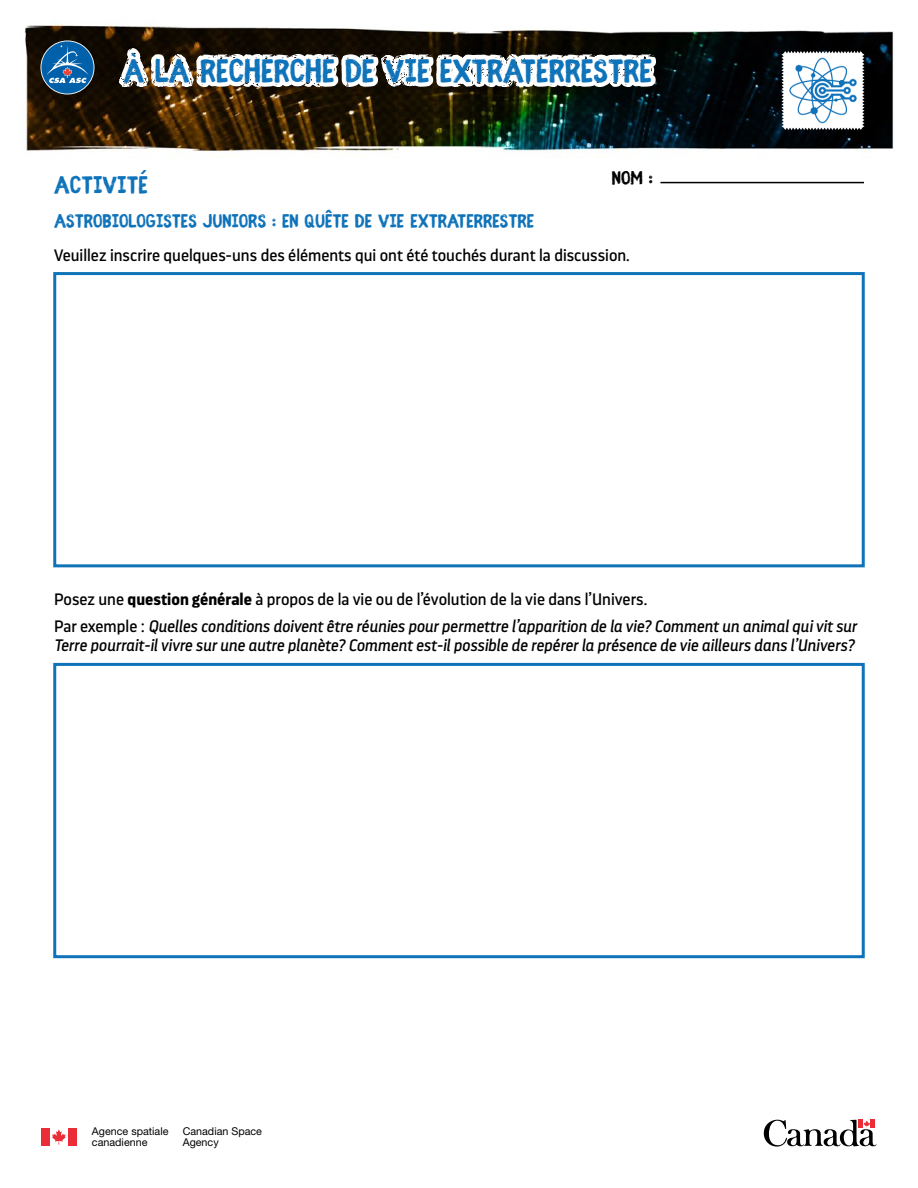
<style>
.page{position:relative;width:918px;height:1188px;background:#fff}
.page>*{position:absolute;margin:0;border:0;box-sizing:border-box;transform-origin:0 0}
.t1{font:700 36px "Fibre Vintage Full";color:#0f73ba}
.t2{font:700 27px "Fibre Vintage Full";color:#0f73ba}
.t3{font:700 21px "Fibre Vintage Full";color:#0f73ba}
.t4{font:700 21px "Fibre Vintage Full";color:#000}
.t5{font:italic 16.5px/26.5px "Darwin Pro";color:#000}
.t6{font:16.5px "Darwin Pro";color:#000}
.t7{font:10.8px/10.8px "Helvetica Neue LT Std";color:#000}
.s1{font-style:normal}
.s2{font-weight:700;font-style:normal}
</style>
<div class="page">
<img style="left:25px;top:24px;width:869px;height:129px">
<svg style="left:114px;top:23px;width:573px;height:161px"></svg>
<hr style="left:660px;top:182px;width:204px;height:1px;background:#000">
<div style="left:53px;top:272px;width:812px;height:295px;border:3px solid #0f73ba"></div>
<div style="left:53px;top:663px;width:812px;height:295px;border:3px solid #0f73ba"></div>
<img style="left:776px;top:43px;width:94px;height:95px">
<svg style="left:41px;top:40px;width:53px;height:54px;background:#2b6491"></svg>
<svg style="left:764px;top:1120px;width:112px;height:27px"></svg>
<div style="left:41px;top:1128px;width:9px;height:18px;background:#eb2d37"></div>
<svg style="left:52px;top:1129px;width:14px;height:16px"></svg>
<div style="left:68px;top:1128px;width:9px;height:18px;background:#eb2d37"></div>
<h1 class="t1" style="left:123px;top:50px;width:530px">À LA RECHERCHE DE VIE EXTRATERRESTRE</h1>
<h2 class="t2" style="left:54px;top:170px;width:95px">ACTIVITÉ</h2>
<p class="t3" style="left:54px;top:209px;width:482px">ASTROBIOLOGISTES JUNIORS : EN QUÊTE DE VIE EXTRATERRESTRE</p>
<p class="t6" style="left:54px;top:245px;width:577px">Veuillez inscrire quelques-uns des éléments qui ont été touchés durant la discussion.</p>
<p class="t4" style="left:612px;top:166px;width:42px">NOM :</p>
<p class="t5" style="left:54px;top:586px;width:804px"><span class="s1">Posez une</span> <span class="s2">question générale</span> <span class="s1">à propos de la vie ou de l’évolution de la vie dans l’Univers.<br>Par exemple :</span> Quelles conditions doivent être réunies pour permettre l’apparition de la vie? Comment un animal qui vit sur</p>
<p class="t5" style="left:54px;top:632px;width:802px">Terre pourrait-il vivre sur une autre planète? Comment est-il possible de repérer la présence de vie ailleurs dans l’Univers?</p>
<p class="t7" style="left:92px;top:1126px;width:78px">Agence spatiale canadienne</p>
<p class="t7" style="left:183px;top:1126px;width:81px">Canadian Space<br>Agency</p>
</div>
